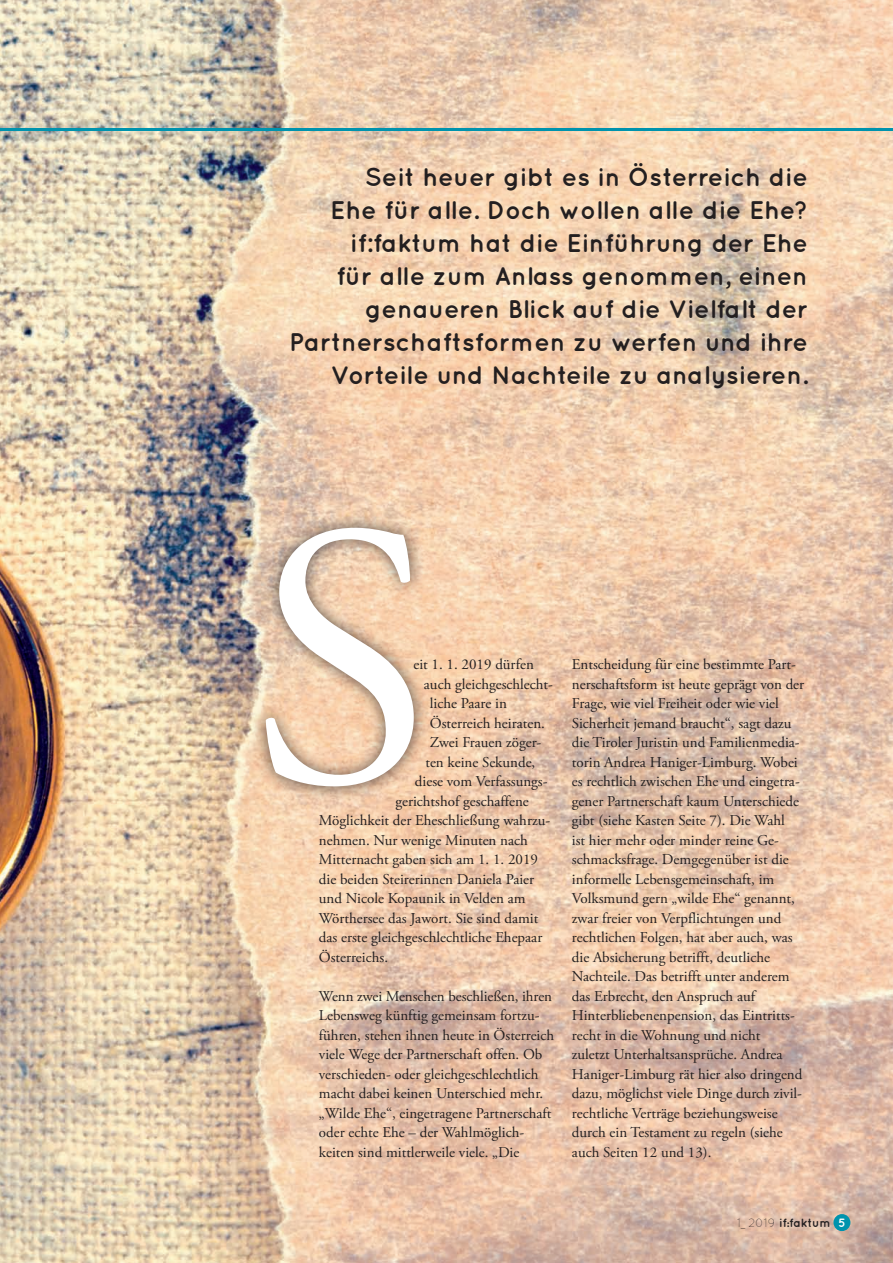
<style>
.page{position:relative;width:893px;height:1263px;background:#fff}
.page>*{position:absolute;margin:0;border:0;box-sizing:border-box;transform-origin:0 0}
.t1{font:700 25.5px/33px "Quicksand";color:#231f20;text-align:right}
.t2{font:15px/19.5px "Adobe Garamond Pro";color:#231f20}
.t3{font:700 12px "Quicksand";color:#231f20}
.t4{font:700 12px "Quicksand";color:#fff}
.s1{font-weight:300}
</style>
<div class="page">
<img style="left:0;top:0;width:893px;height:1263px">
<div style="left:833px;top:1214px;width:17px;height:17px;background:#0093ad;border-radius:50%"></div>
<svg style="left:0;top:126px;width:893px;height:516px;background:#e2c8ad"></svg>
<div style="left:251px;top:512px;width:178px;height:290px;background:#231f20;opacity:.75"></div>
<svg style="left:266px;top:528px;width:148px;height:258px"></svg>
<p class="t1" style="left:289px;top:160px;width:520px">Seit heuer gibt es in Österreich die<br>Ehe für alle. Doch wollen alle die Ehe? if:faktum hat die Einführung der Ehe<br>für alle zum Anlass genommen, einen genaueren Blick auf die Vielfalt der Partnerschaftsformen zu werfen und ihre Vorteile und Nachteile zu analysieren.</p>
<p class="t2" style="left:413px;top:655px;width:122px">eit 1. 1. 2019 dürfen</p>
<p class="t2" style="left:424px;top:675px;width:131px">auch gleichgeschlecht-</p>
<p class="t2" style="left:430px;top:694px;width:78px">liche Paare in</p>
<p class="t2" style="left:430px;top:714px;width:117px">Österreich heiraten.</p>
<p class="t2" style="left:430px;top:733px;width:113px">Zwei Frauen zöger-</p>
<p class="t2" style="left:425px;top:753px;width:111px">ten keine Sekunde,</p>
<p class="t2" style="left:415px;top:772px;width:134px">diese vom Verfassungs-</p>
<p class="t2" style="left:395px;top:792px;width:135px">gerichtshof geschaffene</p>
<p class="t2" style="left:319px;top:811px;width:233px">Möglichkeit der Eheschließung wahrzu-</p>
<p class="t2" style="left:319px;top:831px;width:210px">nehmen. Nur wenige Minuten nach</p>
<p class="t2" style="left:319px;top:850px;width:221px">Mitternacht gaben sich am 1. 1. 2019</p>
<p class="t2" style="left:319px;top:870px;width:217px">die beiden Steirerinnen Daniela Paier</p>
<p class="t2" style="left:319px;top:889px;width:208px">und Nicole Kopaunik in Velden am</p>
<p class="t2" style="left:319px;top:909px;width:221px">Wörthersee das Jawort. Sie sind damit</p>
<p class="t2" style="left:319px;top:928px;width:225px">das erste gleichgeschlechtliche Ehepaar</p>
<p class="t2" style="left:319px;top:948px;width:71px">Österreichs.</p>
<p class="t2" style="left:319px;top:987px;width:237px">Wenn zwei Menschen beschließen, ihren Lebensweg künftig gemeinsam fortzu&shy;führen, stehen ihnen heute in Österreich viele Wege der Partnerschaft offen. Ob verschieden- oder gleichgeschlechtlich macht dabei keinen Unterschied mehr. „Wilde Ehe“, eingetragene Partnerschaft oder echte Ehe – der Wahlmöglich&shy;keiten sind mittlerweile viele. „Die</p>
<p class="t2" style="left:572px;top:655px;width:234px">Entscheidung für eine bestimmte Part&shy;nerschaftsform ist heute geprägt von der Frage, wie viel Freiheit oder wie viel Sicherheit jemand braucht“, sagt dazu die Tiroler Juristin und Familienmedia&shy;torin Andrea Haniger-Limburg. Wobei es rechtlich zwischen Ehe und eingetra&shy;gener Partnerschaft kaum Unterschiede gibt (siehe Kasten Seite 7). Die Wahl<br>ist hier mehr oder minder reine Ge&shy;schmacksfrage. Demgegenüber ist die informelle Lebensgemeinschaft, im Volksmund gern „wilde Ehe“ genannt, zwar freier von Verpflichtungen und rechtlichen Folgen, hat aber auch, was die Absicherung betrifft, deutliche Nachteile. Das betrifft unter anderem das Erbrecht, den Anspruch auf Hinterbliebenenpension, das Eintritts&shy;recht in die Wohnung und nicht<br>zuletzt Unterhaltsansprüche. Andrea Haniger-Limburg rät hier also dringend dazu, möglichst viele Dinge durch zivil&shy;rechtliche Verträge beziehungsweise durch ein Testament zu regeln (siehe auch Seiten 12 und 13).</p>
<p class="t3" style="left:737px;top:1215px;width:95px"><span class="s1">1_2019</span> if..faktum</p>
<p class="t4" style="left:838px;top:1215px;width:9px">5</p>
</div>
